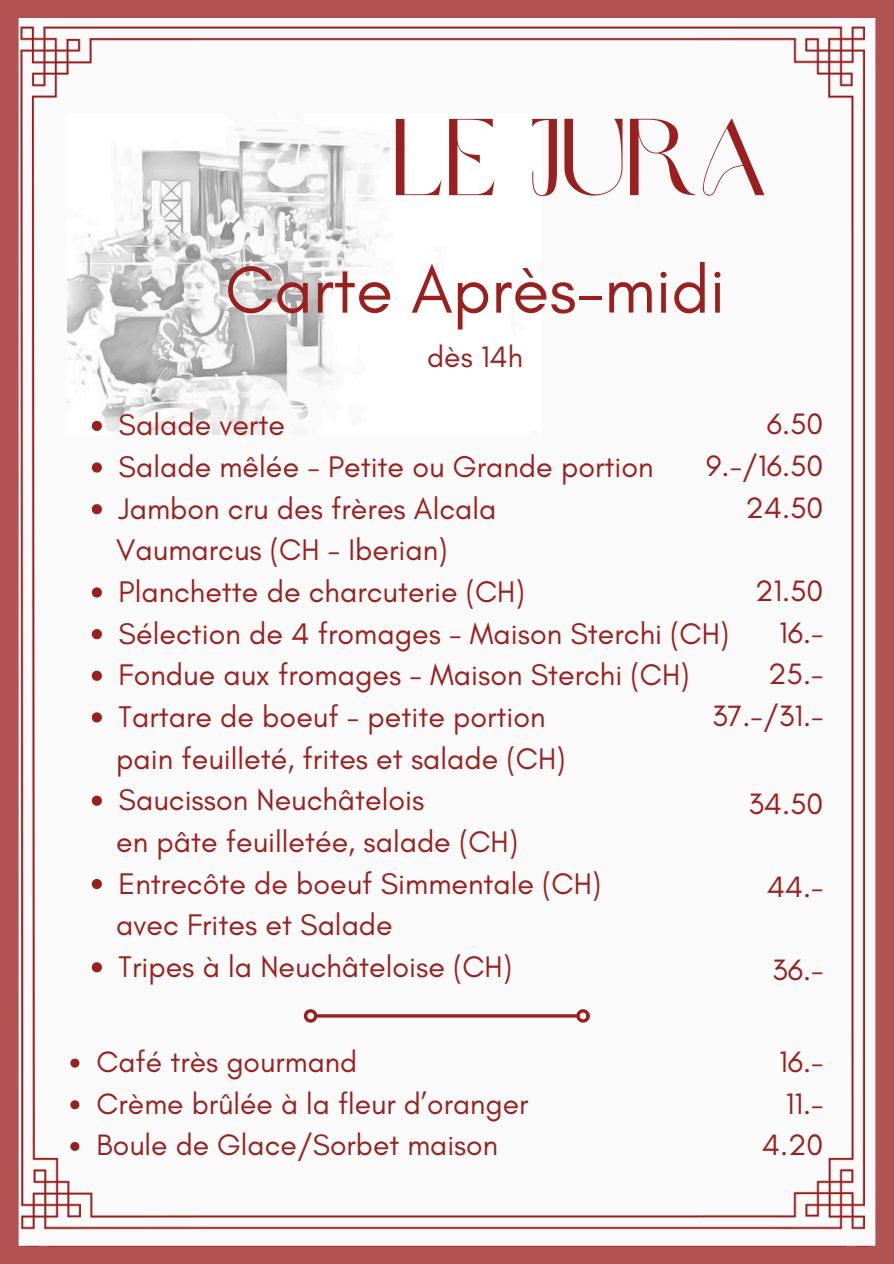
<style>
.page{position:relative;width:894px;height:1264px;background:#fff}
.page>*{position:absolute;margin:0;border:0;box-sizing:border-box;transform-origin:0 0}
.t1{font:108px "Brown Sugar";color:#99201f}
.t2{font:67.5px "Glacial Indifference";color:#99201f}
.t3{font:30.3px/41.7px "Glacial Indifference";color:#99201f}
.t4{font:30px/41.7px "Glacial Indifference";color:#99201f;text-align:right}
</style>
<div class="page">
<div style="left:0;top:0;width:893px;height:1263px;background:#b25252"></div>
<div style="left:18px;top:17px;width:858px;height:1230px;background:#fafafa"></div>
<img style="left:67px;top:114px;width:474px;height:320px">
<svg style="left:92px;top:421px;width:10px;height:10px"></svg>
<svg style="left:92px;top:462px;width:10px;height:10px"></svg>
<svg style="left:92px;top:504px;width:10px;height:10px"></svg>
<svg style="left:92px;top:587px;width:10px;height:10px"></svg>
<svg style="left:92px;top:629px;width:10px;height:10px"></svg>
<svg style="left:92px;top:670px;width:10px;height:11px"></svg>
<svg style="left:92px;top:712px;width:10px;height:10px"></svg>
<svg style="left:92px;top:795px;width:10px;height:10px"></svg>
<svg style="left:92px;top:879px;width:10px;height:10px"></svg>
<svg style="left:92px;top:962px;width:10px;height:10px"></svg>
<hr style="left:316px;top:1014px;width:261px;height:3px;background:#99201f">
<div style="left:304px;top:1009px;width:13px;height:13px;border:3px solid #99201f;border-radius:50%"></div>
<div style="left:576px;top:1009px;width:13px;height:13px;border:3px solid #99201f;border-radius:50%"></div>
<svg style="left:70px;top:1058px;width:9px;height:9px"></svg>
<svg style="left:70px;top:1100px;width:9px;height:9px"></svg>
<svg style="left:70px;top:1141px;width:9px;height:9px"></svg>
<h1 class="t1" style="left:392px;top:92px;width:377px">LE JURA</h1>
<h2 class="t2" style="left:225px;top:252px;width:501px">Carte Après-midi</h2>
<p class="t4" style="left:427px;top:336px;width:97px">dès 14h</p>
<p class="t3" style="left:116px;top:405px;width:614px">Salade verte<br>Salade mêlée - Petite ou Grande portion<br>Jambon cru des frères Alcala<br>Vaumarcus (CH - Iberian)<br>Planchette de charcuterie (CH)<br>Sélection de 4 fromages - Maison Sterchi (CH)<br>Fondue aux fromages - Maison Sterchi (CH)<br>Tartare de boeuf - petite portion<br>pain feuilleté, frites et salade (CH)<br>Saucisson Neuchâtelois<br>en pâte feuilletée, salade (CH)<br>Entrecôte de boeuf Simmentale (CH)<br>avec Frites et Salade<br>Tripes à la Neuchâteloise (CH)</p>
<p class="t4" style="left:706px;top:404px;width:119px">6.50<br>9.-/16.50<br>24.50</p>
<p class="t4" style="left:711px;top:570px;width:113px">21.50<br>16.-<br>25.-<br>37.-/31.-</p>
<p class="t4" style="left:748px;top:783px;width:77px">34.50</p>
<p class="t4" style="left:766px;top:866px;width:58px">44.-</p>
<p class="t4" style="left:771px;top:949px;width:53px">36.-</p>
<p class="t4" style="left:97px;top:1041px;width:433px;text-align:left">Café très gourmand<br>Crème brûlée à la fleur d’oranger<br>Boule de Glace/Sorbet maison</p>
<p class="t4" style="left:761px;top:1041px;width:63px">16.-<br>11.-<br>4.20</p>
</div>
